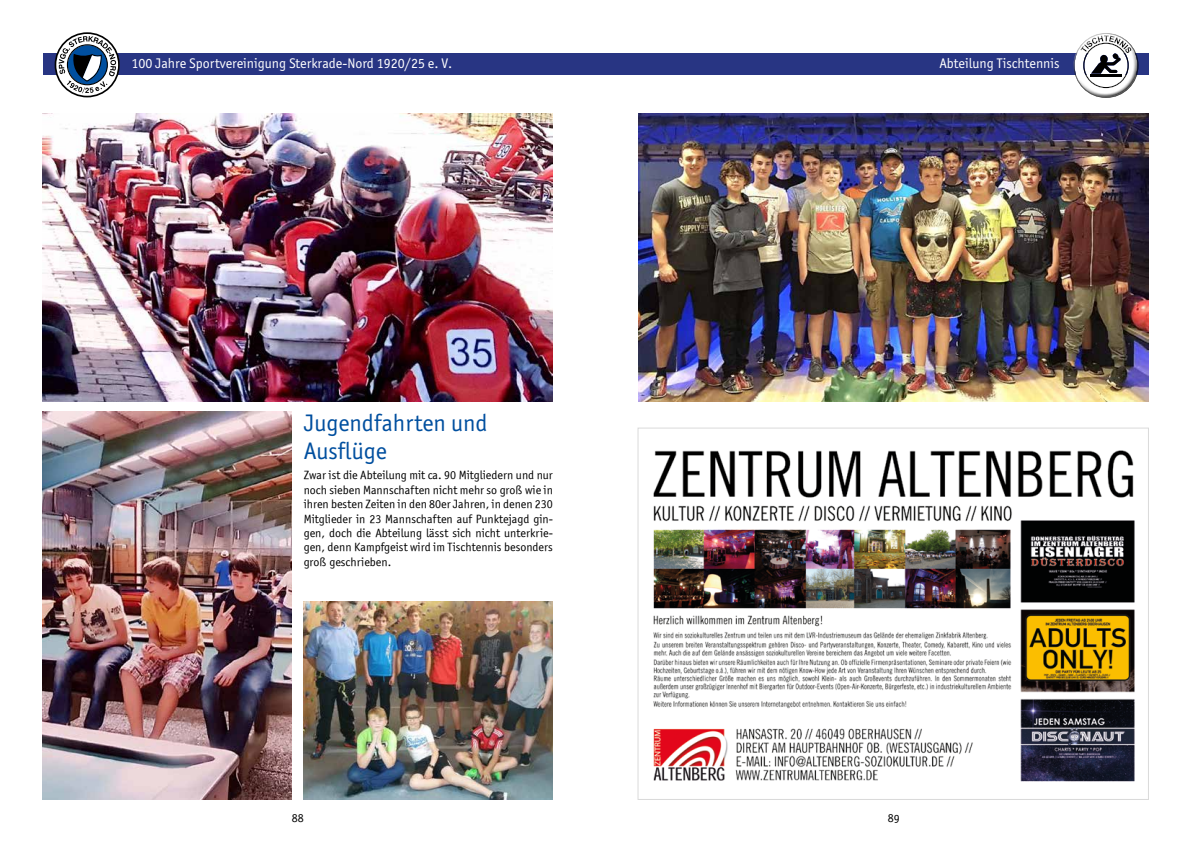
<style>
.page{position:relative;width:1191px;height:842px;background:#fff}
.page>*{position:absolute;margin:0;border:0;box-sizing:border-box;transform-origin:0 0}
.t1{font:24px/28.8px "Officina Sans ITC Pro";color:#004f9f}
.t2{font:14px "Officina Sans ITC Pro";color:#fff}
.t3{font:12px/14.4px "Officina Sans ITCTT Book";color:#000;text-align:justify}
.t4{font:12px "Officina Sans OSITCTT Book";color:#000}
</style>
<div class="page">
<img style="left:43px;top:113px;width:510px;height:288px">
<img style="left:43px;top:412px;width:249px;height:387px">
<img style="left:304px;top:602px;width:249px;height:197px">
<div style="left:43px;top:53px;width:1105px;height:22px;background:#283583"></div>
<svg style="left:55px;top:32px;width:65px;height:65px"></svg>
<img style="left:638px;top:113px;width:510px;height:288px">
<div style="left:1070px;top:29px;width:68px;height:55px;background:#fff;opacity:.75"></div>
<div style="left:1073px;top:43px;width:69px;height:58px;background:#000;opacity:.75"></div>
<img style="left:653px;top:450px;width:482px;height:332px">
<p class="t2" style="left:131px;top:56px;width:322px">100 Jahre Sportvereinigung Sterkrade-Nord 1920/25 e. V.</p>
<p class="t2" style="left:939px;top:55px;width:122px">Abteilung Tischtennis</p>
<h1 class="t1" style="left:304px;top:408px;width:185px">Jugendfahrten und<br>Ausflüge</h1>
<p class="t3" style="left:304px;top:468px;width:251px">Zwar ist die Abteilung mit ca. 90 Mitgliedern und nur noch sieben Mannschaften nicht mehr so groß wie in ihren besten Zeiten in den 80er Jahren, in denen 230<br>Mitglieder in 23 Mannschaften auf Punktejagd gin&shy;gen, doch die Abteilung lässt sich nicht unterkrie&shy;gen, denn Kampfgeist wird im Tischtennis besonders groß geschrieben.</p>
<p class="t4" style="left:292px;top:811px;width:13px">88</p>
<p class="t4" style="left:887px;top:811px;width:13px">89</p>
</div>
